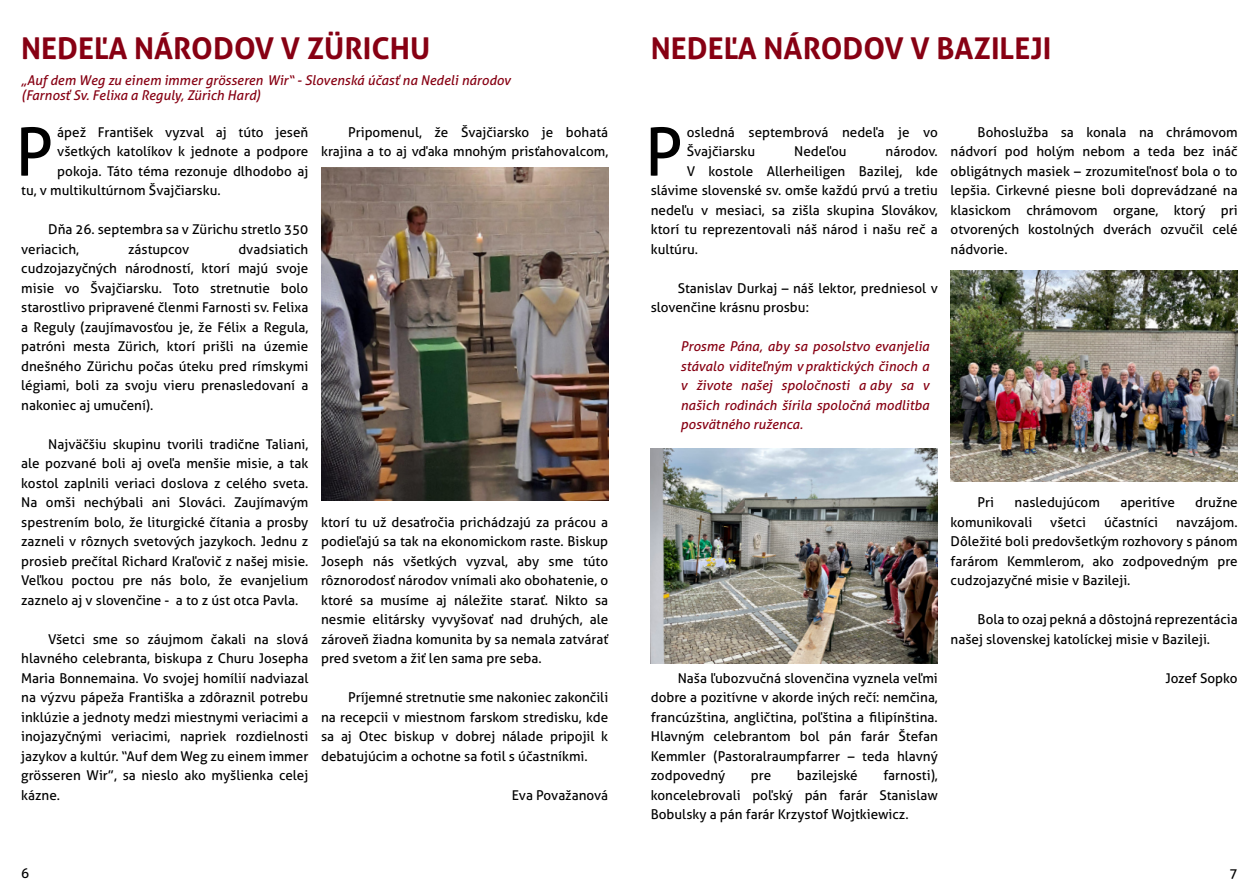
<style>
.page{position:relative;width:1259px;height:893px;background:#fff}
.page>*{position:absolute;margin:0;border:0;box-sizing:border-box;transform-origin:0 0}
.t1{font:66.45px "Aller";color:#000}
.t2{font:700 30px "Aller";color:#870013}
.t3{font:13.5px/19.5px "Aller";color:#000;text-align:justify}
.t4{font:italic 13.5px/19.5px "Aller";color:#870013}
</style>
<div class="page">
<img style="left:322px;top:167px;width:286px;height:333px">
<img style="left:651px;top:449px;width:286px;height:215px">
<img style="left:950px;top:271px;width:287px;height:211px">
<h2 class="t2" style="left:21px;top:36px;width:410px">NEDEĽA NÁRODOV V ZÜRICHU</h2>
<h2 class="t2" style="left:651px;top:36px;width:402px">NEDEĽA NÁRODOV V BAZILEJI</h2>
<p class="t4" style="left:21px;top:75px;width:491px;line-height:15px">„Auf dem Weg zu einem immer grösseren Wir“ - Slovenská účasť na Nedeli národov (Farnosť Sv. Felixa a Reguly, Zürich Hard)</p>
<h1 class="t1" style="left:15px;top:127px;width:39px">P</h1>
<p class="t3" style="left:57px;top:123px;width:253px">ápež František vyzval aj túto jeseň</p>
<p class="t3" style="left:57px;top:143px;width:253px">všetkých katolíkov k jednote a podpore</p>
<p class="t3" style="left:57px;top:162px;width:253px">pokoja. Táto téma rezonuje dlhodobo aj</p>
<p class="t3" style="left:21px;top:182px;width:201px">tu, v multikultúrnom Švajčiarsku.</p>
<p class="t3" style="left:21px;top:221px;width:289px;text-indent:27px">Dňa 26. septembra sa v Zürichu stretlo 350 veriacich,</p>
<p class="t3" style="left:21px;top:240px;width:289px;text-indent:217px">dvadsiatich cudzojazyčných národností, ktorí majú svoje misie vo Švajčiarsku. Toto stretnutie bolo starostlivo pripravené členmi Farnosti sv. Felixa a Reguly (zaujímavosťou je, že Félix a Regula, patróni mesta Zürich, ktorí prišli na územie dnešného Zürichu počas úteku pred rímskymi légiami, boli za svoju vieru prenasledovaní a nakoniec aj umučení).</p>
<p class="t3" style="left:21px;top:435px;width:289px;text-indent:27px">Najväčšiu skupinu tvorili tradične Taliani, ale pozvané boli aj oveľa menšie misie, a tak kostol zaplnili veriaci doslova z celého sveta.<br>Na omši nechýbali ani Slováci. Zaujímavým spestrením bolo, že liturgické čítania a prosby zazneli v rôznych svetových jazykoch. Jednu z prosieb prečítal Richard Kraľovič z našej misie.<br>Veľkou poctou pre nás bolo, že evanjelium zaznelo aj v slovenčine - a to z úst otca Pavla.</p>
<p class="t3" style="left:21px;top:630px;width:289px;text-indent:27px">Všetci sme so záujmom čakali na slová hlavného celebranta, biskupa z Churu Josepha Maria Bonnemaina. Vo svojej homílií nadviazal na výzvu pápeža Františka a zdôraznil potrebu inklúzie a jednoty medzi miestnymi veriacimi a inojazyčnými veriacimi, napriek rozdielnosti jazykov a kultúr. “Auf dem Weg zu einem immer grösseren Wir”, sa nieslo ako myšlienka celej kázne.</p>
<p class="t3" style="left:128px;top:240px;width:62px">zástupcov</p>
<p class="t3" style="left:321px;top:123px;width:289px;text-align:right">Pripomenul, že Švajčiarsko je bohatá krajina a to aj vďaka mnohým prisťahovalcom,</p>
<p class="t3" style="left:321px;top:513px;width:289px">ktorí tu už desaťročia prichádzajú za prácou a podieľajú sa tak na ekonomickom raste. Biskup Joseph nás všetkých vyzval, aby sme túto rôznorodosť národov vnímali ako obohatenie, o ktoré sa musíme aj náležite starať. Nikto sa nesmie elitársky vyvyšovať nad druhých, ale zároveň žiadna komunita by sa nemala zatvárať pred svetom a žiť len sama pre seba.</p>
<p class="t3" style="left:321px;top:689px;width:289px;text-indent:27px">Príjemné stretnutie sme nakoniec zakončili na recepcii v miestnom farskom stredisku, kde sa aj Otec biskup v dobrej nálade pripojil k debatujúcim a ochotne sa fotil s účastníkmi.</p>
<p class="t3" style="left:512px;top:786px;width:98px">Eva Považanová</p>
<h1 class="t1" style="left:645px;top:127px;width:39px">P</h1>
<p class="t3" style="left:687px;top:123px;width:253px">osledná septembrová nedeľa je vo<br>Švajčiarsku</p>
<p class="t3" style="left:794px;top:143px;width:54px">Nedeľou</p>
<p class="t3" style="left:885px;top:143px;width:54px">národov.</p>
<p class="t3" style="left:687px;top:162px;width:253px">V kostole Allerheiligen Bazilej, kde</p>
<p class="t3" style="left:651px;top:182px;width:289px">slávime slovenské sv. omše každú prvú a tretiu</p>
<p class="t3" style="left:651px;top:201px;width:289px">nedeľu v mesiaci, sa zišla skupina Slovákov,</p>
<p class="t3" style="left:651px;top:221px;width:289px">ktorí tu reprezentovali náš národ i našu reč a</p>
<p class="t3" style="left:651px;top:240px;width:49px">kultúru.</p>
<p class="t3" style="left:651px;top:279px;width:289px;text-indent:27px">Stanislav Durkaj – náš lektor, predniesol v slovenčine krásnu prosbu:</p>
<p class="t4" style="left:680px;top:338px;width:250px;text-align:justify">Prosme Pána, aby sa posolstvo evanjelia stávalo viditeľným v praktických činoch a v živote našej spoločnosti a aby sa v našich rodinách šírila spoločná modlitba posvätného ruženca.</p>
<p class="t3" style="left:950px;top:123px;width:289px;text-indent:27px">Bohoslužba sa konala na chrámovom nádvorí pod holým nebom a teda bez ináč obligátnych masiek – zrozumiteľnosť bola o to lepšia. Cirkevné piesne boli doprevádzané na klasickom chrámovom organe, ktorý pri otvorených kostolných dverách ozvučil celé nádvorie.</p>
<p class="t3" style="left:651px;top:669px;width:289px;text-indent:27px">Naša ľubozvučná slovenčina vyznela veľmi dobre a pozitívne v akorde iných rečí: nemčina, francúzština, angličtina, poľština a filipínština.<br>Hlavným celebrantom bol pán farár Štefan Kemmler (Pastoralraumpfarrer – teda hlavný zodpovedný</p>
<p class="t3" style="left:651px;top:767px;width:289px;text-indent:233px">farnosti), koncelebrovali poľský pán farár Stanislaw Bobulsky a pán farár Krzystof Wojtkiewicz.</p>
<p class="t3" style="left:751px;top:767px;width:22px">pre</p>
<p class="t3" style="left:796px;top:767px;width:63px">bazilejské</p>
<p class="t3" style="left:977px;top:494px;width:18px">Pri</p>
<p class="t3" style="left:1014px;top:494px;width:87px">nasledujúcom</p>
<p class="t3" style="left:1120px;top:494px;width:56px">aperitíve</p>
<p class="t3" style="left:1195px;top:494px;width:44px">družne</p>
<p class="t3" style="left:950px;top:513px;width:83px">komunikovali</p>
<p class="t3" style="left:1050px;top:513px;width:37px">všetci</p>
<p class="t3" style="left:1104px;top:513px;width:56px">účastníci</p>
<p class="t3" style="left:950px;top:513px;width:289px;text-indent:225px">navzájom.<br>Dôležité boli predovšetkým rozhovory s pánom farárom Kemmlerom, ako zodpovedným pre cudzojazyčné misie v Bazileji.</p>
<p class="t3" style="left:950px;top:611px;width:289px;text-indent:27px">Bola to ozaj pekná a dôstojná reprezentácia našej slovenskej katolíckej misie v Bazileji.</p>
<p class="t3" style="left:1165px;top:669px;width:74px">Jozef Sopko</p>
<p class="t3" style="left:21px;top:864px;width:10px">6</p>
<p class="t3" style="left:1229px;top:864px;width:10px">7</p>
</div>
